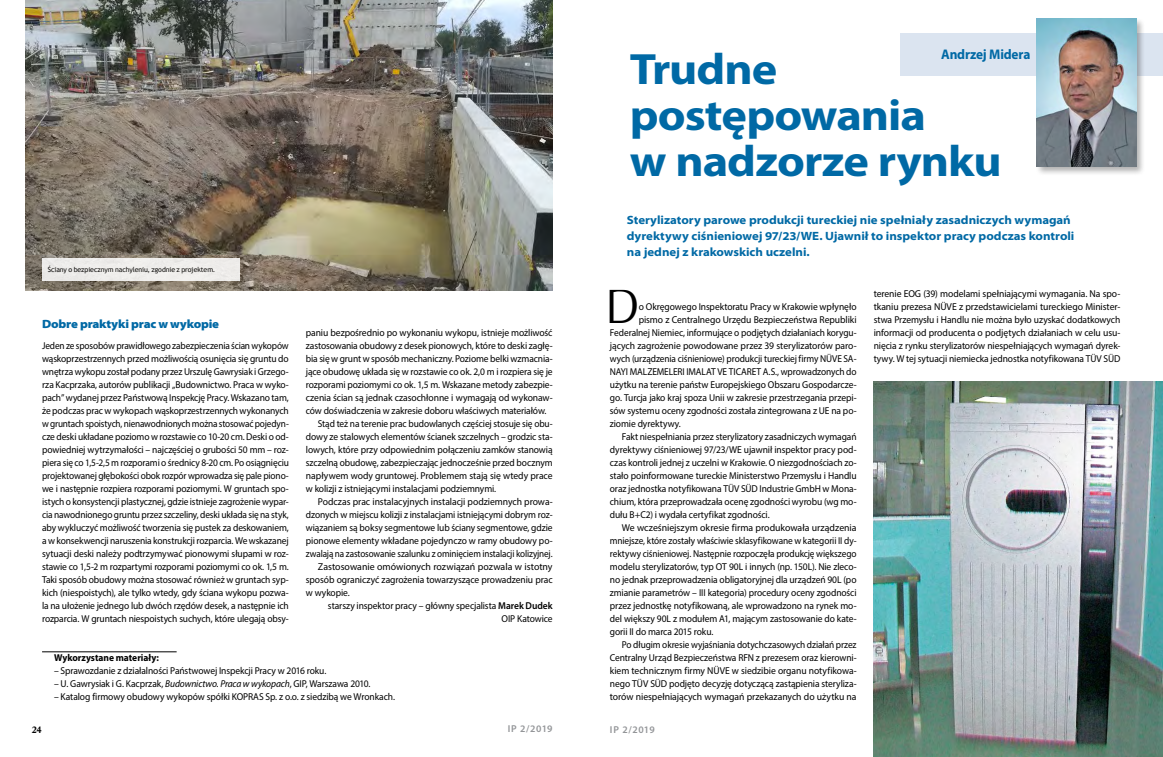
<style>
.page{position:relative;width:1163px;height:757px;background:#fff}
.page>*{position:absolute;margin:0;border:0;box-sizing:border-box;transform-origin:0 0}
.t1{font:48.1px "Ottawa";color:#000;scale:.9 1}
.t2{font:700 44px/46px "Myriad Pro";letter-spacing:-.02em;color:#0069a5;scale:1.1 1}
.t3{font:700 14px "Myriad Pro";letter-spacing:-.01em;color:#0069a5;scale:.95 1}
.t4{font:700 semi-expanded 12px/16px "Myriad Pro";letter-spacing:-.005em;color:#0069a5}
.t5{font:900 semi-expanded 12px "Myriad Pro";letter-spacing:-.02em;color:#0069a5}
.t6{font:10px "Myriad Pro";letter-spacing:-.01em;color:#000;scale:.95 1}
.t7{font:10px/13px "Myriad Pro";letter-spacing:-.01em;color:#000;text-align:justify;scale:.93 1}
.t8{font:10px/13px "Myriad Pro";letter-spacing:-.01em;color:#000;text-align:justify;scale:.96 1}
.t9{font:10px "Myriad Pro";letter-spacing:-.01em;color:#000;scale:.94 1}
.t10{font:10px "Myriad Pro";letter-spacing:-.01em;color:#000}
.t11{font:10px "Myriad Pro";letter-spacing:-.01em;color:#000;scale:.91 1}
.t12{font:700 10px "Myriad Pro";letter-spacing:-.005em;color:#000;scale:.95 1}
.t13{font:600 10px "Myriad Pro";letter-spacing:.04em;color:#939598}
.t14{font:700 10px "Life TEE";color:#000}
.t15{font:7px "Trebuchet MS";letter-spacing:-.015em;color:#000}
.s1{font-weight:600}
.s2{font-style:italic}
</style>
<div class="page">
<hr style="left:42px;top:651px;width:135px;height:1px;background:#000">
<img style="left:25px;top:0;width:527px;height:291px">
<div style="left:42px;top:258px;width:197px;height:23px;background:#efedeb"></div>
<div style="left:900px;top:33px;width:262px;height:43px;background:#dbe4f0"></div>
<div style="left:1035px;top:17px;width:110px;height:159px;background:#000;opacity:.3"></div>
<img style="left:1036px;top:19px;width:99px;height:147px">
<img style="left:873px;top:381px;width:289px;height:375px">
<p class="t15" style="left:48px;top:265px;width:169px">Ściany o bezpiecznym nachyleniu, zgodnie z projektem.</p>
<p class="t5" style="left:42px;top:317px;width:178px">Dobre praktyki prac w wykopie</p>
<p class="t7" style="left:42px;top:339px;width:267px">Jeden ze sposobów prawidłowego zabezpieczenia ścian wykopów wąskoprzestrzennych przed możliwością osunięcia się gruntu do wnętrza wykopu został podany przez Urszulę Gawrysiak i Grzego&shy;rza Kacprzaka, autorów publikacji „Budownictwo. Praca w wyko&shy;pach” wydanej przez Państwową Inspekcję Pracy. Wskazano tam, że podczas prac w wykopach wąskoprzestrzennych wykonanych w gruntach spoistych, nienawodnionych można stosować pojedyn&shy;cze deski układane poziomo w rozstawie co 10-20 cm. Deski o od&shy;powiedniej wytrzymałości – najczęściej o grubości 50 mm – roz&shy;piera się co 1,5-2,5 m rozporami o średnicy 8-20 cm. Po osiągnięciu projektowanej głębokości obok rozpór wprowadza się pale piono&shy;we i następnie rozpiera rozporami poziomymi. W gruntach spo&shy;istych o konsystencji plastycznej, gdzie istnieje zagrożenie wypar&shy;cia nawodnionego gruntu przez szczeliny, deski układa się na styk, aby wykluczyć możliwość tworzenia się pustek za deskowaniem, a w konsekwencji naruszenia konstrukcji rozparcia. We wskazanej sytuacji deski należy podtrzymywać pionowymi słupami w roz&shy;stawie co 1,5-2 m rozpartymi rozporami poziomymi co ok. 1,5 m.<br>Taki sposób obudowy można stosować również w gruntach syp&shy;kich (niespoistych), ale tylko wtedy, gdy ściana wykopu pozwa&shy;la na ułożenie jednego lub dwóch rzędów desek, a następnie ich rozparcia. W gruntach niespoistych suchych, które ulegają obsy-</p>
<p class="t8" style="left:306px;top:326px;width:258px">paniu bezpośrednio po wykonaniu wykopu, istnieje możliwość</p>
<p class="t6" style="left:306px;top:340px;width:261px">zastosowania obudowy z desek pionowych, które to deski zagłę-</p>
<p class="t6" style="left:306px;top:353px;width:261px">bia się w grunt w sposób mechaniczny. Poziome belki wzmacnia-</p>
<p class="t6" style="left:306px;top:366px;width:261px">jące obudowę układa się w rozstawie co ok. 2,0 m i rozpiera się je</p>
<p class="t6" style="left:306px;top:379px;width:261px">rozporami poziomymi co ok. 1,5 m. Wskazane metody zabezpie-</p>
<p class="t8" style="left:306px;top:391px;width:258px">czenia ścian są jednak czasochłonne i wymagają od wykonaw-</p>
<p class="t6" style="left:306px;top:405px;width:255px">ców doświadczenia w zakresie doboru właściwych materiałów.</p>
<p class="t9" style="left:318px;top:418px;width:251px">Stąd też na terenie prac budowlanych częściej stosuje się obu-</p>
<p class="t6" style="left:306px;top:431px;width:261px">dowy ze stalowych elementów ścianek szczelnych – grodzic sta-</p>
<p class="t6" style="left:306px;top:444px;width:261px">lowych, które przy odpowiednim połączeniu zamków stanowią</p>
<p class="t9" style="left:306px;top:457px;width:264px">szczelną obudowę, zabezpieczając jednocześnie przed bocznym</p>
<p class="t8" style="left:306px;top:469px;width:258px">napływem wody gruntowej. Problemem stają się wtedy prace</p>
<p class="t6" style="left:306px;top:483px;width:202px">w kolizji z istniejącymi instalacjami podziemnymi.</p>
<p class="t10" style="left:318px;top:496px;width:236px">Podczas prac instalacyjnych instalacji podziemnych prowa-</p>
<p class="t6" style="left:306px;top:509px;width:261px">dzonych w miejscu kolizji z instalacjami istniejącymi dobrym roz-</p>
<p class="t6" style="left:306px;top:522px;width:261px">wiązaniem są boksy segmentowe lub ściany segmentowe, gdzie</p>
<p class="t6" style="left:306px;top:535px;width:261px">pionowe elementy wkładane pojedynczo w ramy obudowy po-</p>
<p class="t11" style="left:306px;top:548px;width:273px">zwalają na zastosowanie szalunku z ominięciem instalacji kolizyjnej.</p>
<p class="t10" style="left:318px;top:561px;width:236px">Zastosowanie omówionych rozwiązań pozwala w istotny</p>
<p class="t8" style="left:306px;top:573px;width:258px">sposób ograniczyć zagrożenia towarzyszące prowadzeniu prac</p>
<p class="t6" style="left:306px;top:587px;width:48px">w wykopie.</p>
<p class="t6" style="left:328px;top:600px;width:238px">starszy inspektor pracy – główny specjalista <span class="s1">Marek Dudek</span></p>
<p class="t6" style="left:501px;top:613px;width:55px">OIP Katowice</p>
<p class="t12" style="left:54px;top:651px;width:112px">Wykorzystane materiały:</p>
<p class="t6" style="left:54px;top:665px;width:288px">– Sprawozdanie z działalności Państwowej Inspekcji Pracy w 2016 roku.</p>
<p class="t6" style="left:54px;top:678px;width:334px">– U. Gawrysiak i G. Kacprzak, <span class="s2">Budownictwo. Praca w wykopach</span>, GIP, Warszawa 2010.</p>
<p class="t6" style="left:54px;top:691px;width:360px">– Katalog firmowy obudowy wykopów spółki KOPRAS Sp. z o.o. z siedzibą we Wronkach.</p>
<p class="t14" style="left:32px;top:723px;width:12px">24</p>
<p class="t13" style="left:507px;top:723px;width:46px">IP 2/2019</p>
<p class="t3" style="left:941px;top:45px;width:95px">Andrzej Midera</p>
<p class="t2" style="left:629px;top:45px;width:339px">Trudne postępowania<br>w nadzorze rynku</p>
<p class="t4" style="left:626px;top:213px;width:449px">Sterylizatory parowe produkcji tureckiej nie spełniały zasadniczych wymagań dyrektywy ciśnieniowej 97/23/WE. Ujawnił to inspektor pracy podczas kontroli na jednej z krakowskich uczelni.</p>
<p class="t8" style="left:873px;top:287px;width:258px">terenie EOG (39) modelami spełniającymi wymagania. Na spo&shy;tkaniu prezesa NÜVE z przedstawicielami tureckiego Minister&shy;stwa Przemysłu i Handlu nie można było uzyskać dodatkowych informacji od producenta o podjętych działaniach w celu usu&shy;nięcia z rynku sterylizatorów niespełniających wymagań dyrek&shy;tywy. W tej sytuacji niemiecka jednostka notyfikowana TÜV SÜD</p>
<p class="t1" style="left:605px;top:277px;width:39px">D</p>
<p class="t6" style="left:638px;top:300px;width:231px">o Okręgowego Inspektoratu Pracy w Krakowie wpłynęło</p>
<p class="t8" style="left:638px;top:313px;width:228px">pismo z Centralnego Urzędu Bezpieczeństwa Republiki</p>
<p class="t9" style="left:609px;top:326px;width:264px">Federalnej Niemiec, informujące o podjętych działaniach korygu-</p>
<p class="t8" style="left:609px;top:339px;width:258px">jących zagrożenie powodowane przez 39 sterylizatorów paro-</p>
<p class="t7" style="left:609px;top:352px;width:267px">wych (urządzenia ciśnieniowe) produkcji tureckiej firmy NÜVE SA-</p>
<p class="t9" style="left:609px;top:365px;width:264px">NAYI MALZEMELERI IMALAT VE TICARET A.S., wprowadzonych do</p>
<p class="t6" style="left:609px;top:378px;width:261px">użytku na terenie państw Europejskiego Obszaru Gospodarcze-</p>
<p class="t6" style="left:609px;top:391px;width:261px">go. Turcja jako kraj spoza Unii w zakresie przestrzegania przepi-</p>
<p class="t6" style="left:609px;top:404px;width:261px">sów systemu oceny zgodności została zintegrowana z UE na po-</p>
<p class="t6" style="left:609px;top:417px;width:76px">ziomie dyrektywy.</p>
<p class="t9" style="left:621px;top:430px;width:251px">Fakt niespełniania przez sterylizatory zasadniczych wymagań</p>
<p class="t6" style="left:609px;top:443px;width:261px">dyrektywy ciśnieniowej 97/23/WE ujawnił inspektor pracy pod-</p>
<p class="t6" style="left:609px;top:456px;width:261px">czas kontroli jednej z uczelni w Krakowie. O niezgodnościach zo-</p>
<p class="t6" style="left:609px;top:469px;width:261px">stało poinformowane tureckie Ministerstwo Przemysłu i Handlu</p>
<p class="t6" style="left:609px;top:482px;width:261px">oraz jednostka notyfikowana TÜV SÜD Industrie GmbH w Mona-</p>
<p class="t6" style="left:609px;top:495px;width:261px">chium, która przeprowadzała ocenę zgodności wyrobu (wg mo-</p>
<p class="t6" style="left:609px;top:508px;width:170px">dułu B+C2) i wydała certyfikat zgodności.</p>
<p class="t10" style="left:621px;top:521px;width:236px">We wcześniejszym okresie firma produkowała urządzenia</p>
<p class="t7" style="left:609px;top:534px;width:267px">mniejsze, które zostały właściwie sklasyfikowane w kategorii II dy-</p>
<p class="t7" style="left:609px;top:547px;width:267px">rektywy ciśnieniowej. Następnie rozpoczęła produkcję większego</p>
<p class="t6" style="left:609px;top:560px;width:261px">modelu sterylizatorów, typ OT 90L i innych (np. 150L). Nie zleco-</p>
<p class="t6" style="left:609px;top:573px;width:261px">no jednak przeprowadzenia obligatoryjnej dla urządzeń 90L (po</p>
<p class="t6" style="left:609px;top:586px;width:261px">zmianie parametrów – III kategoria) procedury oceny zgodności</p>
<p class="t6" style="left:609px;top:599px;width:261px">przez jednostkę notyfikowaną, ale wprowadzono na rynek mo-</p>
<p class="t6" style="left:609px;top:612px;width:261px">del większy 90L z modułem A1, mającym zastosowanie do kate-</p>
<p class="t6" style="left:609px;top:625px;width:110px">gorii II do marca 2015 roku.</p>
<p class="t7" style="left:621px;top:638px;width:254px">Po długim okresie wyjaśniania dotychczasowych działań przez</p>
<p class="t6" style="left:609px;top:651px;width:261px">Centralny Urząd Bezpieczeństwa RFN z prezesem oraz kierowni-</p>
<p class="t8" style="left:609px;top:664px;width:258px">kiem technicznym firmy NÜVE w siedzibie organu notyfikowa-</p>
<p class="t6" style="left:609px;top:677px;width:261px">nego TÜV SÜD podjęto decyzję dotyczącą zastąpienia steryliza-</p>
<p class="t10" style="left:609px;top:690px;width:248px">torów niespełniających wymagań przekazanych do użytku na</p>
<p class="t13" style="left:610px;top:723px;width:46px">IP 2/2019</p>
</div>
